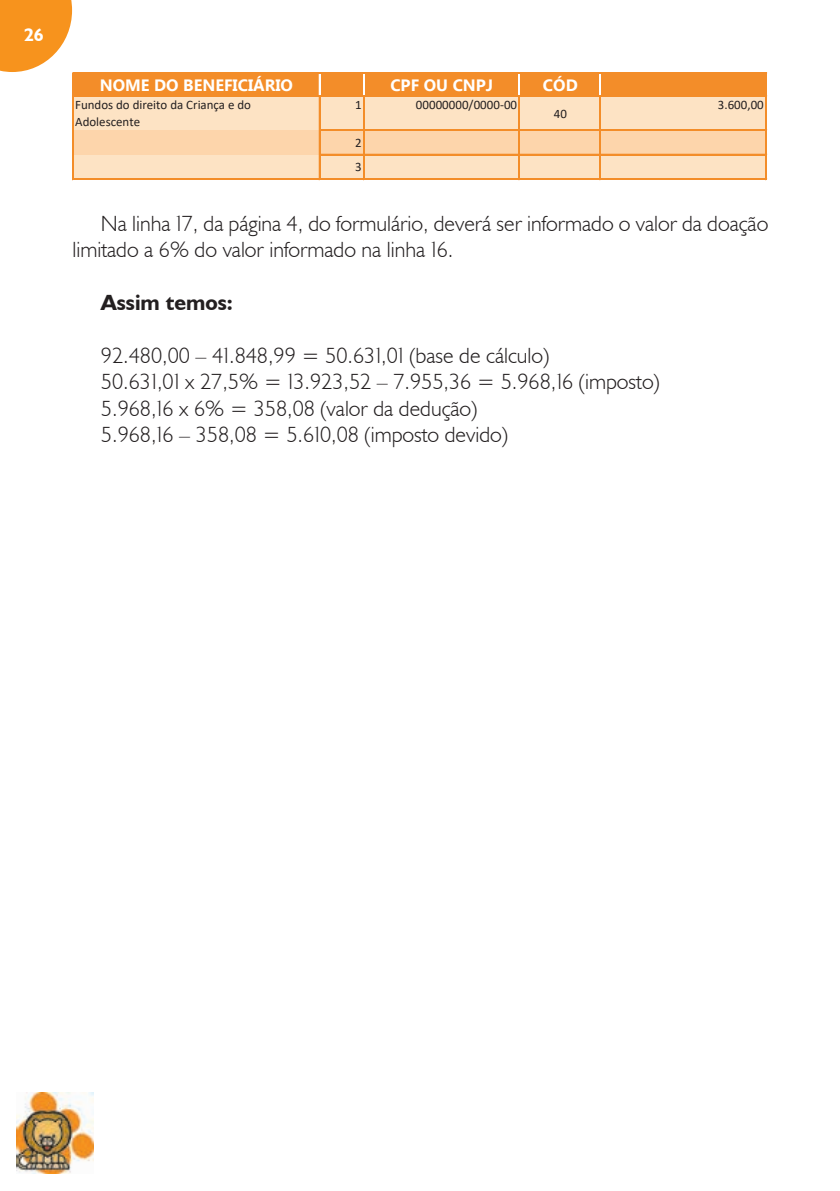
<style>
.page{position:relative;width:840px;height:1191px;background:#fff}
.page>*{position:absolute;margin:0;border:0;box-sizing:border-box;transform-origin:0 0}
.t1{font:22px/26.4px "Humanst 521 HPP L";color:#231f20}
.t2{font:22px "Humanst 521 HPP B";color:#231f20}
.t3{font:18px "Humanst 521 HPP B";color:#fff}
.t4{font:700 16.4px "Ebrima";color:#fff}
.t5{font:12.8px/17px "Calibri";color:#231f20}
</style>
<div class="page">
<svg style="left:0;top:0;width:72px;height:72px;background:#f8a33f"></svg>
<img style="left:16px;top:1092px;width:77px;height:82px">
<div style="left:73px;top:74px;width:692px;height:22px;background:#f38d29"></div>
<div style="left:73px;top:96px;width:692px;height:34px;background:#fde3c4"></div>
<div style="left:73px;top:130px;width:692px;height:25px;background:#fdd5ab"></div>
<div style="left:73px;top:155px;width:692px;height:24px;background:#fde3c4"></div>
<svg style="left:319px;top:74px;width:1px;height:21px"></svg>
<svg style="left:363px;top:74px;width:1px;height:21px"></svg>
<svg style="left:518px;top:74px;width:1px;height:21px"></svg>
<svg style="left:599px;top:74px;width:1px;height:21px"></svg>
<hr style="left:72px;top:73px;width:1px;height:107px;background:#f38d29">
<hr style="left:319px;top:97px;width:1px;height:83px;background:#f38d29">
<hr style="left:363px;top:97px;width:1px;height:83px;background:#f38d29">
<hr style="left:518px;top:97px;width:1px;height:83px;background:#f38d29">
<hr style="left:599px;top:97px;width:1px;height:83px;background:#f38d29">
<hr style="left:764px;top:74px;width:1px;height:106px;background:#f38d29">
<hr style="left:765px;top:74px;width:1px;height:106px;background:#f38d29">
<hr style="left:73px;top:73px;width:693px;height:1px;background:#f38d29">
<hr style="left:73px;top:96px;width:693px;height:1px;background:#f38d29">
<hr style="left:320px;top:129px;width:446px;height:1px;background:#f38d29">
<hr style="left:320px;top:130px;width:446px;height:1px;background:#f38d29">
<hr style="left:320px;top:154px;width:446px;height:1px;background:#f38d29">
<hr style="left:74px;top:178px;width:692px;height:1px;background:#f38d29">
<hr style="left:73px;top:179px;width:693px;height:1px;background:#f38d29">
<p class="t3" style="left:24px;top:23px;width:21px">26</p>
<p class="t4" style="left:100px;top:73px;width:194px">NOME DO BENEFICIÁRIO</p>
<p class="t4" style="left:390px;top:73px;width:104px">CPF OU CNPJ</p>
<p class="t4" style="left:542px;top:73px;width:36px">CÓD</p>
<p class="t5" style="left:75px;top:96px;width:177px">Fundos do direito da Criança e do<br>Adolescente</p>
<p class="t5" style="left:355px;top:96px;width:8px">1</p>
<p class="t5" style="left:415px;top:96px;width:103px">00000000/0000-00</p>
<p class="t5" style="left:553px;top:104px;width:15px">40</p>
<p class="t5" style="left:355px;top:130px;width:8px;line-height:24.6px">2<br>3</p>
<p class="t5" style="left:717px;top:96px;width:47px">3.600,00</p>
<p class="t1" style="left:73px;top:210px;width:696px;text-indent:28px">Na linha 17, da página 4, do formulário, deverá ser informado o valor da doação limitado a 6% do valor informado na linha 16.</p>
<p class="t2" style="left:101px;top:289px;width:133px">Assim temos:</p>
<p class="t1" style="left:101px;top:342px;width:560px">92.480,00 – 41.848,99 = 50.631,01 (base de cálculo)<br>50.631,01 x 27,5% = 13.923,52 – 7.955,36 = 5.968,16 (imposto)<br>5.968,16 x 6% = 358,08 (valor da dedução)<br>5.968,16 – 358,08 = 5.610,08 (imposto devido)</p>
</div>
